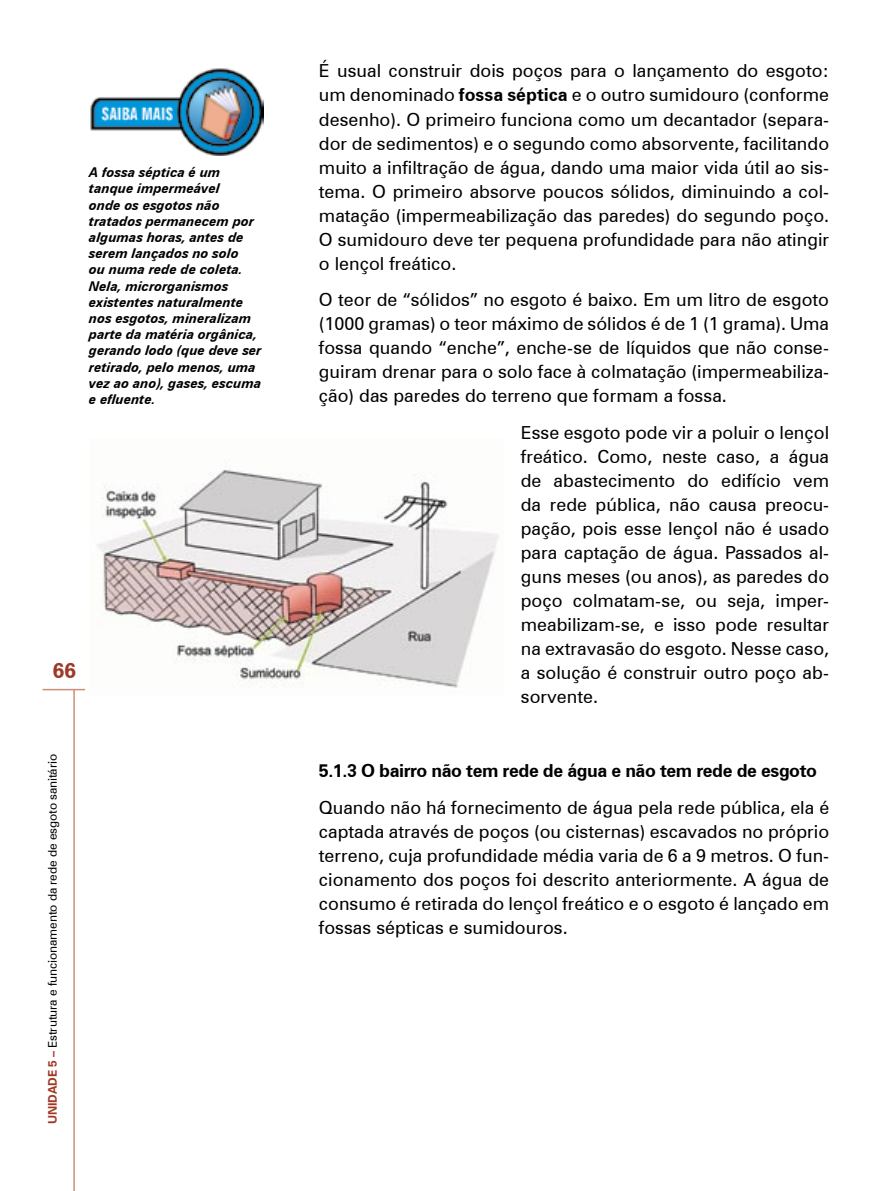
<style>
.page{position:relative;width:893px;height:1191px;background:#fff}
.page>*{position:absolute;margin:0;border:0;box-sizing:border-box;transform-origin:0 0}
.t1{font:700 21px "Zurich BT";color:#9f3925}
.t2{font:18px/24px "Zurich BT";color:#000;text-align:justify}
.t3{font:700 18px "Zurich BT";letter-spacing:-.025em;color:#000}
.t4{font:italic 700 13.5px/16.2px "Zurich BT";color:#000}
.t5{font:12px "Zurich BT";letter-spacing:-.01em;color:#000}
.s1{font-weight:700;color:#9f3925}
.s2{font-weight:700}
</style>
<div class="page">
<hr style="left:43px;top:689px;width:42px;height:1px;background:#cd8d78">
<hr style="left:73px;top:689px;width:2px;height:502px;background:#cd8d78">
<img style="left:90px;top:68px;width:174px;height:87px">
<img style="left:97px;top:469px;width:402px;height:219px">
<p class="t4" style="left:89px;top:164px;width:174px">A fossa séptica é um tanque impermeável<br>onde os esgotos não tratados permanecem por algumas horas, antes de serem lançados no solo<br>ou numa rede de coleta.<br>Nela, microrganismos existentes naturalmente nos esgotos, mineralizam parte da matéria orgânica, gerando lodo (que deve ser retirado, pelo menos, uma vez ao ano), gases, escuma e efluente.</p>
<p class="t1" style="left:53px;top:658px;width:25px">66</p>
<p class="t5" style="left:45px;top:1124px;width:372px;rotate:-90deg"><span class="s1">UNIDADE 5 –</span> Estrutura e funcionamento da rede de esgoto sanitário</p>
<p class="t2" style="left:319px;top:59px;width:512px">É usual construir dois poços para o lançamento do esgoto: um denominado <span class="s2">fossa séptica</span> e o outro sumidouro (conforme desenho). O primeiro funciona como um decantador (separa&shy;dor de sedimentos) e o segundo como absorvente, facilitando muito a infiltração de água, dando uma maior vida útil ao sis&shy;tema. O primeiro absorve poucos sólidos, diminuindo a col&shy;matação (impermeabilização das paredes) do segundo poço.<br>O sumidouro deve ter pequena profundidade para não atingir o lençol freático.</p>
<p class="t2" style="left:319px;top:288px;width:512px">O teor de “sólidos” no esgoto é baixo. Em um litro de esgoto (1000 gramas) o teor máximo de sólidos é de 1 (1 grama). Uma fossa quando “enche”, enche-se de líquidos que não conse&shy;guiram drenar para o solo face à colmatação (impermeabiliza&shy;ção) das paredes do terreno que formam a fossa.</p>
<p class="t2" style="left:521px;top:420px;width:310px">Esse esgoto pode vir a poluir o lençol freático. Como, neste caso, a água de abastecimento do edifício vem da rede pública, não causa preocu&shy;pação, pois esse lençol não é usado para captação de água. Passados al&shy;guns meses (ou anos), as paredes do poço colmatam-se, ou seja, imper&shy;meabilizam-se, e isso pode resultar na extravasão do esgoto. Nesse caso, a solução é construir outro poço ab&shy;sorvente.</p>
<p class="t3" style="left:319px;top:759px;width:500px">5.1.3 O bairro não tem rede de água e não tem rede de esgoto</p>
<p class="t2" style="left:319px;top:795px;width:512px">Quando não há fornecimento de água pela rede pública, ela é captada através de poços (ou cisternas) escavados no próprio terreno, cuja profundidade média varia de 6 a 9 metros. O fun&shy;cionamento dos poços foi descrito anteriormente. A água de consumo é retirada do lençol freático e o esgoto é lançado em fossas sépticas e sumidouros.</p>
</div>
